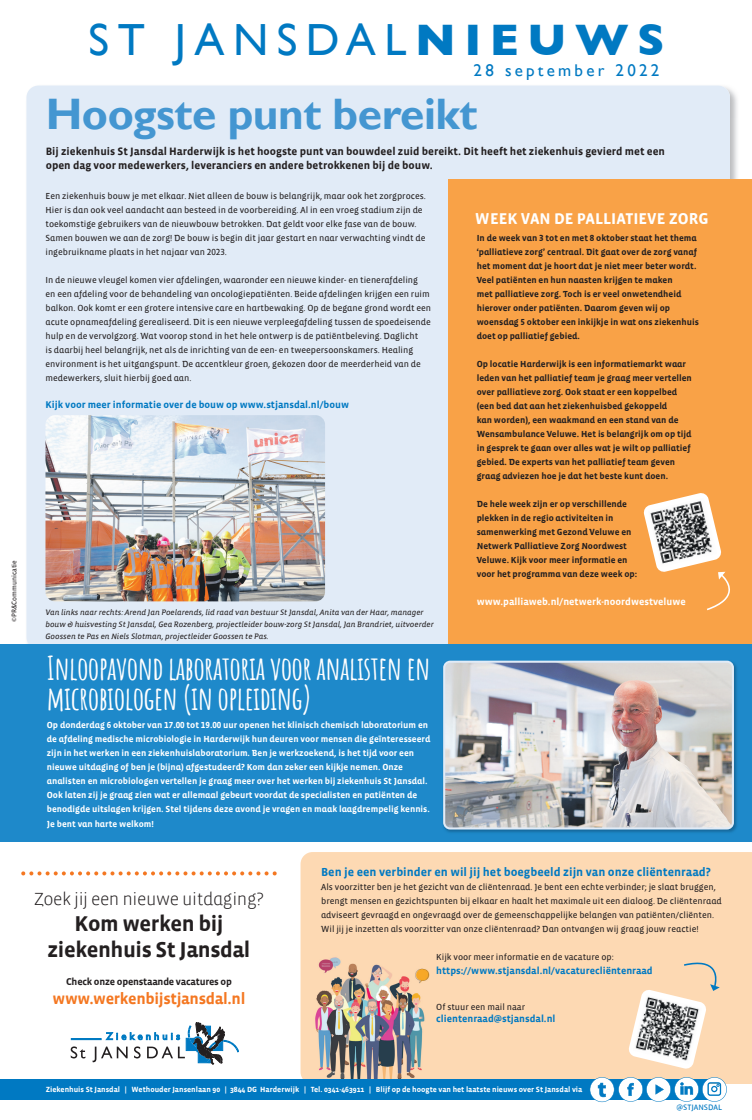
<style>
.page{position:relative;width:752px;height:1120px;background:#fff}
.page>*{position:absolute;margin:0;border:0;box-sizing:border-box;transform-origin:0 0}
.t1{font:45px "Gill Sans";letter-spacing:.19em;color:#0079c2}
.t2{font:700 44px "Gill Sans";letter-spacing:-.01em;color:#4496d1}
.t3{font:700 32px/30px "Amatic SC";letter-spacing:-.02em;color:#fff}
.t4{font:700 22px/26px "Vista Sans";letter-spacing:-.02em;color:#231f20;text-align:center}
.t5{font:300 18px "Vista Sans Alt";letter-spacing:-.02em;color:#231f20}
.t6{font:17px "Gill Sans";letter-spacing:.19em;color:#0079c2}
.t7{font:700 16px "Vista Sans";letter-spacing:-.02em;color:#f47721}
.t8{font:700 16px "Vista Sans";color:#fff}
.t9{font:700 12px "Vista Sans";color:#0079c2}
.t10{font:700 11px/14px "Vista Sans";color:#231f20}
.t11{font:700 10px "Vista Sans";color:#0079c2}
.t12{font:700 10px "Vista Sans";color:#fff}
.t13{font:700 10px "Vista Sans";letter-spacing:-.02em;color:#231f20}
.t14{font:9px/14px "Vista Sans Alt Reg";color:#231f20}
.t15{font:700 9px/14px "Vista Sans Alt";color:#231f20}
.t16{font:700 9px/14px "Vista Sans Alt";color:#fff}
.t17{font:9px "Vista Sans Reg";color:#231f20}
.t18{font:8px/12px "Vista Sans Alt Reg Ita";color:#231f20}
.t19{font:8px "Vista Sans Reg";color:#0079c2}
.t20{font:700 7.7px "Vista Sans";color:#fff}
.t21{font:6.9px "Vista Sans Reg";color:#231f20}
.s1{font-weight:700}
</style>
<div class="page">
<svg style="left:21px;top:871px;width:255px;height:4px"></svg>
<img style="left:29px;top:85px;width:708px;height:33px">
<img style="left:729px;top:118px;width:8px;height:61px">
<div style="left:26px;top:86px;width:703px;height:563px;background:#e1ebf7;border-radius:12px"></div>
<div style="left:447px;top:179px;width:304px;height:472px;background:#f9a247"></div>
<div style="left:0;top:644px;width:751px;height:198px;background:#1e89ca"></div>
<div style="left:300px;top:852px;width:451px;height:232px;background:#fdd9b3"></div>
<img style="left:303px;top:953px;width:127px;height:126px">
<div style="left:0;top:1079px;width:707px;height:21px;background:#0079c2"></div>
<svg style="left:589px;top:1077px;width:137px;height:25px"></svg>
<svg style="left:71px;top:1046px;width:14px;height:12px"></svg>
<div style="left:71px;top:1038px;width:30px;height:1px;border:1px solid #007ac2"></div>
<svg style="left:92px;top:1022px;width:146px;height:42px"></svg>
<svg style="left:643px;top:493px;width:86px;height:117px"></svg>
<img style="left:647px;top:498px;width:63px;height:41px">
<img style="left:654px;top:526px;width:62px;height:41px">
<svg style="left:627px;top:962px;width:92px;height:107px;background:#f8d9b7"></svg>
<img style="left:639px;top:994px;width:62px;height:42px">
<img style="left:632px;top:1022px;width:63px;height:42px">
<img style="left:445px;top:663px;width:292px;height:170px">
<img style="left:443px;top:660px;width:290px;height:169px">
<img style="left:45px;top:415px;width:280px;height:186px">
<p class="t21" style="left:11px;top:622px;width:64px;rotate:-90deg">©PR&amp;Communicatie</p>
<h1 class="t1" style="left:89px;top:14px;width:577px">ST JANSDAL<span class="s1">NIEUWS</span></h1>
<h3 class="t6" style="left:473px;top:60px;width:187px">28 september 2022</h3>
<h2 class="t2" style="left:46px;top:88px;width:433px">Hoogste punt bereikt</h2>
<p class="t10" style="left:46px;top:145px;width:620px">Bij ziekenhuis St Jansdal Harderwijk is het hoogste punt van bouwdeel zuid bereikt. Dit heeft het ziekenhuis gevierd met een open dag voor medewerkers, leveranciers en andere betrokkenen bij de bouw.</p>
<p class="t14" style="left:45px;top:189px;width:382px">Een ziekenhuis bouw je met elkaar. Niet alleen de bouw is belangrijk, maar ook het zorgproces.<br>Hier is dan ook veel aandacht aan besteed in de voorbereiding. Al in een vroeg stadium zijn de toekomstige gebruikers van de nieuwbouw betrokken. Dat geldt voor elke fase van de bouw.<br>Samen bouwen we aan de zorg! De bouw is begin dit jaar gestart en naar verwachting vindt de ingebruikname plaats in het najaar van 2023.</p>
<p class="t14" style="left:45px;top:273px;width:387px">In de nieuwe vleugel komen vier afdelingen, waaronder een nieuwe kinder- en tienerafdeling<br>en een afdeling voor de behandeling van oncologiepatiënten. Beide afdelingen krijgen een ruim balkon. Ook komt er een grotere intensive care en hartbewaking. Op de begane grond wordt een acute opnameafdeling gerealiseerd. Dit is een nieuwe verpleegafdeling tussen de spoedeisende hulp en de vervolgzorg. Wat voorop stond in het hele ontwerp is de patiëntbeleving. Daglicht<br>is daarbij heel belangrijk, net als de inrichting van de een- en tweepersoonskamers. Healing environment is het uitgangspunt. De accentkleur groen, gekozen door de meerderheid van de medewerkers, sluit hierbij goed aan.</p>
<p class="t11" style="left:45px;top:400px;width:305px">Kijk voor meer informatie over de bouw op www.stjansdal.nl/bouw</p>
<p class="t18" style="left:45px;top:606px;width:389px">Van links naar rechts: Arend Jan Poelarends, lid raad van bestuur St Jansdal, Anita van der Haar, manager bouw &amp; huisvesting St Jansdal, Gea Rozenberg, projectleider bouw-zorg St Jansdal, Jan Brandriet, uitvoerder<br>Goossen te Pas en Niels Slotman, projectleider Goossen te Pas.</p>
<h3 class="t3" style="left:47px;top:651px;width:385px">Inloopavond laboratoria voor analisten en microbiologen (in opleiding)</h3>
<p class="t16" style="left:47px;top:718px;width:385px">Op donderdag 6 oktober van 17.00 tot 19.00 uur openen het klinisch chemisch laboratorium en de afdeling medische microbiologie in Harderwijk hun deuren voor mensen die geïnteresseerd zijn in het werken in een ziekenhuislaboratorium. Ben je werkzoekend, is het tijd voor een nieuwe uitdaging of ben je (bijna) afgestudeerd? Kom dan zeker een kijkje nemen. Onze analisten en microbiologen vertellen je graag meer over het werken bij ziekenhuis St Jansdal.<br>Ook laten zij je graag zien wat er allemaal gebeurt voordat de specialisten en patiënten de benodigde uitslagen krijgen. Stel tijdens deze avond je vragen en maak laagdrempelig kennis.<br>Je bent van harte welkom!</p>
<h3 class="t8" style="left:474px;top:210px;width:235px">WEEK VAN DE PALLIATIEVE ZORG</h3>
<p class="t15" style="left:476px;top:231px;width:223px">In de week van 3 tot en met 8 oktober staat het thema ‘palliatieve zorg’ centraal. Dit gaat over de zorg vanaf het moment dat je hoort dat je niet meer beter wordt.<br>Veel patiënten en hun naasten krijgen te maken<br>met palliatieve zorg. Toch is er veel onwetendheid hierover onder patiënten. Daarom geven wij op woensdag 5 oktober een inkijkje in wat ons ziekenhuis doet op palliatief gebied.</p>
<p class="t15" style="left:476px;top:357px;width:216px">Op locatie Harderwijk is een informatiemarkt waar leden van het palliatief team je graag meer vertellen over palliatieve zorg. Ook staat er een koppelbed (een bed dat aan het ziekenhuisbed gekoppeld<br>kan worden), een waakmand en een stand van de Wensambulance Veluwe. Het is belangrijk om op tijd in gesprek te gaan over alles wat je wilt op palliatief gebied. De experts van het palliatief team geven graag adviezen hoe je dat het beste kunt doen.</p>
<p class="t15" style="left:476px;top:497px;width:162px">De hele week zijn er op verschillende plekken in de regio activiteiten in samenwerking met Gezond Veluwe en Netwerk Palliatieve Zorg Noordwest Veluwe. Kijk voor meer informatie en voor het programma van deze week op:</p>
<p class="t12" style="left:476px;top:596px;width:210px">www.palliaweb.nl/netwerk-noordwestveluwe</p>
<h3 class="t5" style="left:34px;top:889px;width:231px">Zoek jij een nieuwe uitdaging?</h3>
<h3 class="t4" style="left:47px;top:911px;width:204px">Kom werken bij ziekenhuis St Jansdal</h3>
<p class="t13" style="left:66px;top:976px;width:167px">Check onze openstaande vacatures op</p>
<h3 class="t7" style="left:52px;top:990px;width:194px">www.werkenbijstjansdal.nl</h3>
<h3 class="t9" style="left:321px;top:866px;width:391px">Ben je een verbinder en wil jij het boegbeeld zijn van onze cliëntenraad?</h3>
<p class="t14" style="left:321px;top:880px;width:402px">Als voorzitter ben je het gezicht van de cliëntenraad. Je bent een echte verbinder; je slaat bruggen, brengt mensen en gezichtspunten bij elkaar en haalt het maximale uit een dialoog. De cliëntenraad adviseert gevraagd en ongevraagd over de gemeenschappelijke belangen van patiënten/cliënten.<br>Wil jij je inzetten als voorzitter van onze cliëntenraad? Dan ontvangen wij graag jouw reactie!</p>
<p class="t17" style="left:436px;top:952px;width:179px">Kijk voor meer informatie en de vacature op:</p>
<p class="t11" style="left:436px;top:966px;width:218px">https://www.stjansdal.nl/vacaturecliëntenraad</p>
<p class="t17" style="left:436px;top:1002px;width:90px">Of stuur een mail naar</p>
<p class="t11" style="left:436px;top:1014px;width:121px">clientenraad@stjansdal.nl</p>
<p class="t20" style="left:46px;top:1085px;width:538px">Ziekenhuis St Jansdal | Wethouder Jansenlaan 90 | 3844 DG Harderwijk | Tel. 0341-463911 | Blijf op de hoogte van het laatste nieuws over St Jansdal via</p>
<p class="t19" style="left:676px;top:1103px;width:47px">@STJANSDAL</p>
</div>
